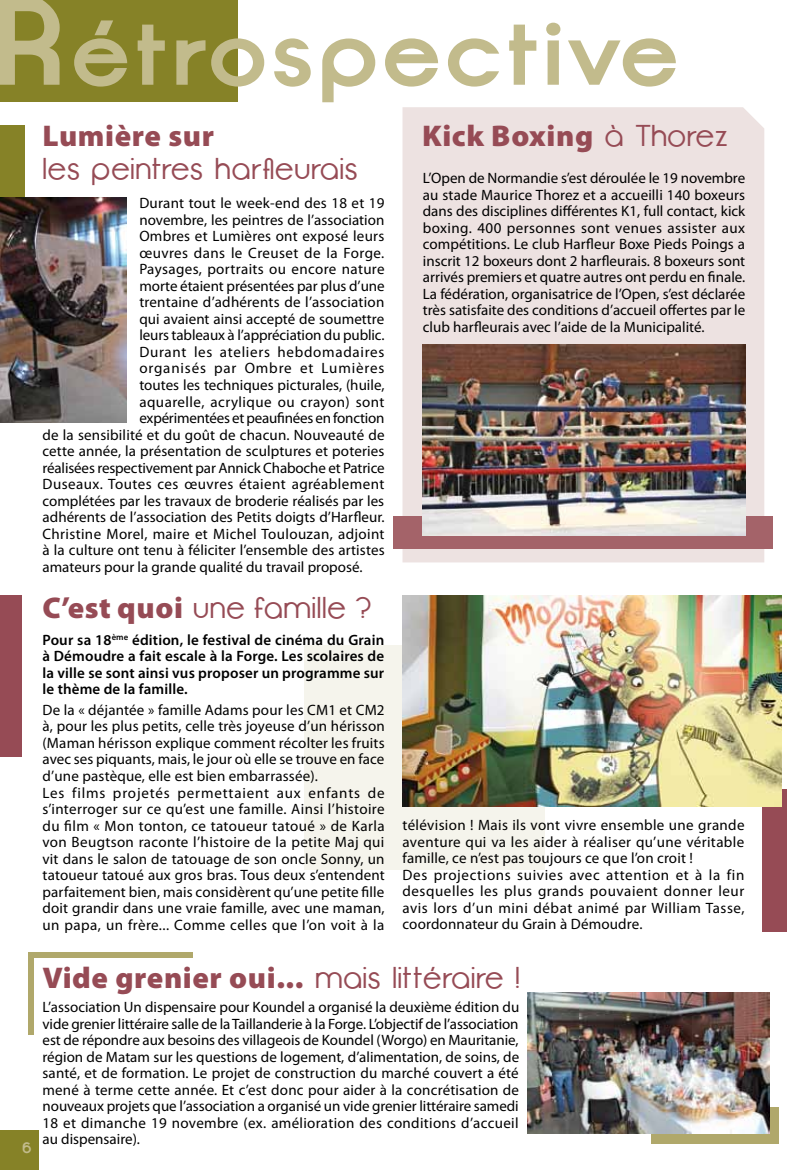
<style>
.page{position:relative;width:787px;height:1170px;background:#fff}
.page>*{position:absolute;margin:0;border:0;box-sizing:border-box;transform-origin:0 0}
.t1{font:900 30px "Myriad Pro";letter-spacing:.02em;color:#964b55}
.t2{font:30px "Opificio";letter-spacing:.025em;color:#964b55}
.t3{font:15px/16.5px "Myriad Pro";letter-spacing:.01em;color:#000;text-align:justify}
.t4{font:600 15px/16.5px "Myriad Pro";letter-spacing:.01em;color:#000;text-align:justify}
.t5{font:15px "Myriad Pro";letter-spacing:.03em;color:#000}
.t6{font:15px "Myriad Pro";letter-spacing:-.01em;color:#000}
.t7{font:15px "Myriad Pro";letter-spacing:-.015em;color:#000}
.t8{font:15px "Myriad Pro";letter-spacing:.05em;color:#000}
.t9{font:15px "Myriad Pro";letter-spacing:.055em;color:#000}
.t10{font:700 15px "Opificio Serif";color:#c2bb8c}
.s1{font-family:"Myriad Pro";font-weight:900}
.s2{font-family:"Opificio";font-weight:400}
</style>
<div class="page">
<svg style="left:0;top:0;width:676px;height:102px"></svg>
<div style="left:651px;top:1107px;width:127px;height:36px;background:#b0a86b"></div>
<div style="left:0;top:1130px;width:38px;height:39px;background:#868227"></div>
<div style="left:304px;top:645px;width:240px;height:225px;background:#f5f4ec"></div>
<div style="left:0;top:125px;width:24px;height:76px;background:#868227"></div>
<div style="left:402px;top:107px;width:362px;height:455px;background:#ede2e1"></div>
<div style="left:393px;top:516px;width:379px;height:33px;background:#a46369"></div>
<img style="left:422px;top:344px;width:323px;height:191px">
<div style="left:0;top:595px;width:21px;height:161px;background:#964b55"></div>
<div style="left:762px;top:789px;width:25px;height:143px;background:#964b55"></div>
<div style="left:28px;top:957px;width:6px;height:78px;background:#b0a86b"></div>
<div style="left:28px;top:951px;width:165px;height:6px;background:#b0a86b"></div>
<img style="left:528px;top:992px;width:241px;height:141px">
<img style="left:0;top:197px;width:127px;height:225px">
<hr style="left:786px;top:124px;width:1px;height:74px;background:#868227">
<img style="left:402px;top:595px;width:379px;height:211px">
<h1 class="t1" style="left:43px;top:116px;width:173px">Lumière sur</h1>
<h1 class="t2" style="left:43px;top:152px;width:316px">les peintres harfleurais</h1>
<p class="t3" style="left:139px;top:195px;width:247px">Durant tout le week-end des 18 et 19</p>
<p class="t3" style="left:139px;top:211px;width:247px">novembre, les peintres de l’association</p>
<p class="t3" style="left:139px;top:228px;width:246px">Ombres et Lumières ont exposé leurs</p>
<p class="t5" style="left:139px;top:243px;width:246px">œuvres dans le Creuset de la Forge.</p>
<p class="t3" style="left:139px;top:261px;width:247px">Paysages, portraits ou encore nature</p>
<p class="t3" style="left:139px;top:277px;width:247px">morte étaient présentées par plus d’une</p>
<p class="t3" style="left:139px;top:294px;width:246px">trentaine d’adhérents de l’association</p>
<p class="t3" style="left:139px;top:310px;width:246px">qui avaient ainsi accepté de soumettre</p>
<p class="t3" style="left:139px;top:327px;width:247px">leurs tableaux à l’appréciation du public.</p>
<p class="t8" style="left:139px;top:342px;width:246px">Durant les ateliers hebdomadaires</p>
<p class="t9" style="left:139px;top:359px;width:246px">organisés par Ombre et Lumières</p>
<p class="t3" style="left:139px;top:376px;width:247px">toutes les techniques picturales, (huile,</p>
<p class="t5" style="left:139px;top:392px;width:247px">aquarelle, acrylique ou crayon) sont</p>
<p class="t7" style="left:139px;top:408px;width:247px">expérimentées et peaufinées en fonction</p>
<p class="t3" style="left:43px;top:426px;width:343px">de la sensibilité et du goût de chacun. Nouveauté de</p>
<p class="t3" style="left:43px;top:442px;width:343px">cette année, la présentation de sculptures et poteries</p>
<p class="t6" style="left:43px;top:458px;width:343px">réalisées respectivement par Annick Chaboche et Patrice</p>
<p class="t5" style="left:43px;top:474px;width:343px">Duseaux. Toutes ces œuvres étaient agréablement</p>
<p class="t3" style="left:43px;top:492px;width:343px">complétées par les travaux de broderie réalisés par les</p>
<p class="t3" style="left:43px;top:508px;width:344px">adhérents de l’association des Petits doigts d’Harfleur.</p>
<p class="t3" style="left:43px;top:525px;width:343px">Christine Morel, maire et Michel Toulouzan, adjoint</p>
<p class="t3" style="left:43px;top:541px;width:343px">à la culture ont tenu à féliciter l’ensemble des artistes</p>
<p class="t3" style="left:43px;top:558px;width:321px">amateurs pour la grande qualité du travail proposé.</p>
<h1 class="t2" style="left:43px;top:590px;width:330px"><span class="s1">C’est quoi</span> une famille ?</h1>
<p class="t4" style="left:43px;top:631px;width:343px">Pour sa 18<sup>ème</sup> édition, le festival de cinéma du Grain à Démoudre a fait escale à la Forge. Les scolaires de la ville se sont ainsi vus proposer un programme sur le thème de la famille.</p>
<p class="t3" style="left:43px;top:701px;width:344px;text-align:left">De la « déjantée » famille Adams pour les CM1 et CM2 à, pour les plus petits, celle très joyeuse d’un hérisson (Maman hérisson explique comment récolter les fruits avec ses piquants, mais, le jour où elle se trouve en face d’une pastèque, elle est bien embarrassée).<br>Les films projetés permettaient aux enfants de s’interroger sur ce qu’est une famille. Ainsi l’histoire du film « Mon tonton, ce tatoueur tatoué » de Karla von Beugtson raconte l’histoire de la petite Maj qui vit dans le salon de tatouage de son oncle Sonny, un tatoueur tatoué aux gros bras. Tous deux s’entendent parfaitement bien, mais considèrent qu’une petite fille doit grandir dans une vraie famille, avec une maman, un papa, un frère... Comme celles que l’on voit à la</p>
<h1 class="t1" style="left:422px;top:116px;width:307px">Kick Boxing <span class="s2">à Thorez</span></h1>
<p class="t3" style="left:423px;top:170px;width:324px">L’Open de Normandie s’est déroulée le 19 novembre au stade Maurice Thorez et a accueilli 140 boxeurs dans des disciplines différentes K1, full contact, kick boxing. 400 personnes sont venues assister aux compétitions. Le club Harfleur Boxe Pieds Poings a inscrit 12 boxeurs dont 2 harfleurais. 8 boxeurs sont arrivés premiers et quatre autres ont perdu en finale.<br>La fédération, organisatrice de l’Open, s’est déclarée très satisfaite des conditions d’accueil offertes par le club harfleurais avec l’aide de la Municipalité.</p>
<p class="t3" style="left:402px;top:816px;width:343px;text-align:left">télévision ! Mais ils vont vivre ensemble une grande aventure qui va les aider à réaliser qu’une véritable famille, ce n’est pas toujours ce que l’on croit !<br>Des projections suivies avec attention et à la fin desquelles les plus grands pouvaient donner leur avis lors d’un mini débat animé par William Tasse, coordonnateur du Grain à Démoudre.</p>
<p class="t10" style="left:22px;top:1138px;width:11px">6</p>
<h1 class="t1" style="left:43px;top:958px;width:478px">Vide grenier oui... <span class="s2">mais littéraire !</span></h1>
<p class="t3" style="left:43px;top:998px;width:478px">L’association Un dispensaire pour Koundel a organisé la deuxième édition du vide grenier littéraire salle de la Taillanderie à la Forge. L’objectif de l’association est de répondre aux besoins des villageois de Koundel (Worgo) en Mauritanie, région de Matam sur les questions de logement, d’alimentation, de soins, de santé, et de formation. Le projet de construction du marché couvert a été mené à terme cette année. Et c’est donc pour aider à la concrétisation de nouveaux projets que l’association a organisé un vide grenier littéraire samedi 18 et dimanche 19 novembre (ex. amélioration des conditions d’accueil au dispensaire).</p>
</div>
